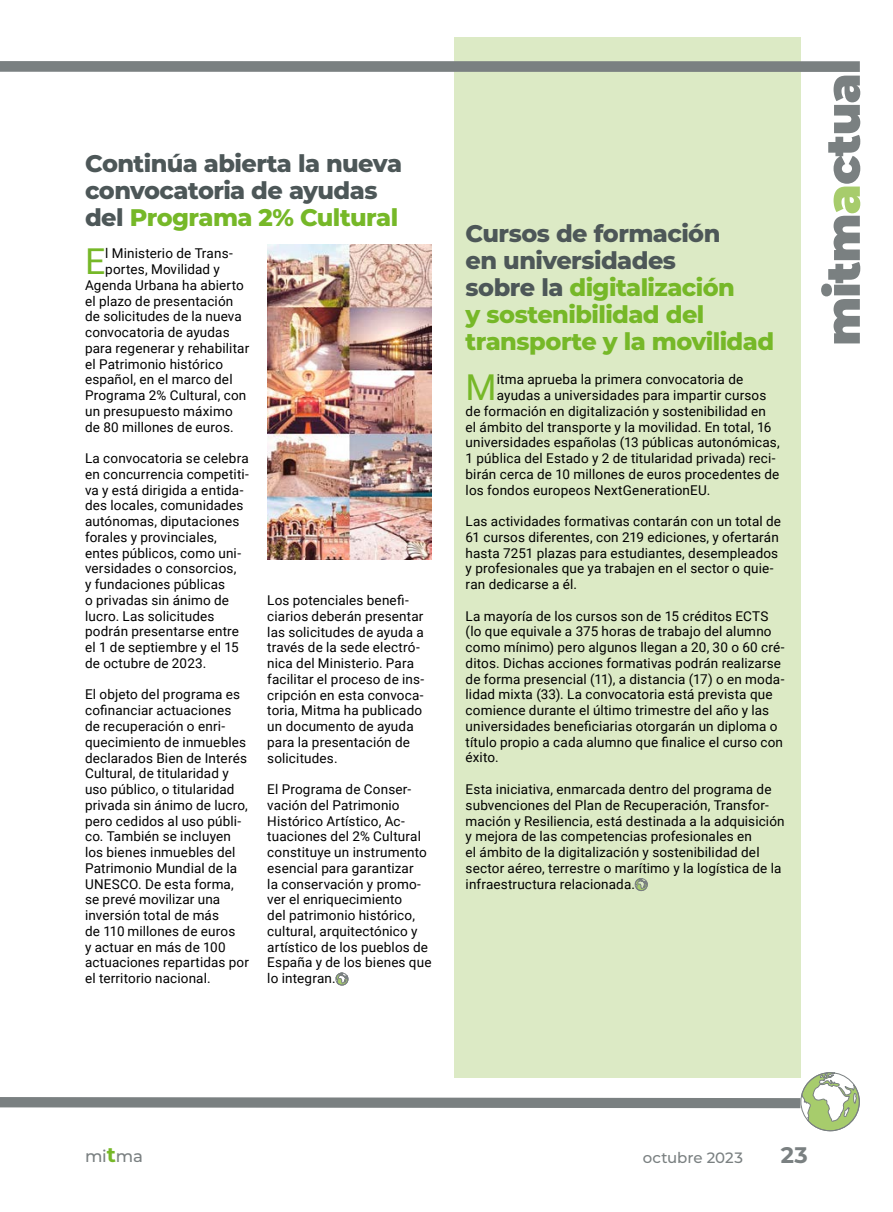
<style>
.page{position:relative;width:893px;height:1212px;background:#fff}
.page>*{position:absolute;margin:0;border:0;box-sizing:border-box;transform-origin:0 0}
.t1{font:35.7px "Roboto";color:#76b828}
.t2{font:800 24px/27px "Montserrat";letter-spacing:-.02em;color:#76b828}
.t3{font:800 24px/27px "Montserrat";letter-spacing:-.025em;color:#4d5758}
.t4{font:700 22.5px "Montserrat";color:#7a8081}
.t5{font:500 16.5px "Montserrat";color:#7a8081}
.t6{font:500 15px "Montserrat";color:#7a8081}
.t7{font:13.5px/15.8px "Roboto";letter-spacing:.01em;color:#000}
.s1{color:#76b828}
.s2{color:#4d5758}
.s3{font-weight:700;font-size:21px;color:#76b828}
</style>
<div class="page">
<svg style="left:0;top:985px;width:800px;height:123px"></svg>
<svg style="left:802px;top:1072px;width:58px;height:59px"></svg>
<div style="left:800px;top:1072px;width:60px;height:59px;border:1px solid #7a8081;border-radius:50%"></div>
<div style="left:454px;top:37px;width:346px;height:1040px;background:#dceac5"></div>
<svg style="left:635px;top:878px;width:12px;height:13px"></svg>
<div style="left:635px;top:878px;width:12px;height:13px;border:1px solid #7a8081;border-radius:50%"></div>
<svg style="left:336px;top:973px;width:12px;height:12px"></svg>
<div style="left:336px;top:973px;width:12px;height:12px;border:1px solid #7a8081;border-radius:50%"></div>
<img style="left:267px;top:245px;width:165px;height:315px">
<svg style="left:0;top:61px;width:860px;height:123px"></svg>
<svg style="left:821px;top:187px;width:39px;height:156px"></svg>
<h2 class="t3" style="left:85px;top:149px;width:319px">Continúa abierta la nueva convocatoria de ayudas del <span class="s1">Programa 2% Cultural</span></h2>
<h1 class="t1" style="left:85px;top:236px;width:22px">E</h1>
<p class="t7" style="left:105px;top:245px;width:129px">l Ministerio de Trans-</p>
<p class="t7" style="left:105px;top:261px;width:116px">portes, Movilidad y</p>
<p class="t7" style="left:85px;top:277px;width:160px">Agenda Urbana ha abierto</p>
<p class="t7" style="left:85px;top:292px;width:150px">el plazo de presentación</p>
<p class="t7" style="left:85px;top:308px;width:158px">de solicitudes de la nueva</p>
<p class="t7" style="left:85px;top:324px;width:146px">convocatoria de ayudas</p>
<p class="t7" style="left:85px;top:340px;width:166px">para regenerar y rehabilitar</p>
<p class="t7" style="left:85px;top:355px;width:140px">el Patrimonio histórico</p>
<p class="t7" style="left:85px;top:371px;width:149px">español, en el marco del</p>
<p class="t7" style="left:85px;top:387px;width:163px">Programa 2% Cultural, con</p>
<p class="t7" style="left:85px;top:403px;width:149px">un presupuesto máximo</p>
<p class="t7" style="left:85px;top:418px;width:150px">de 80 millones de euros.</p>
<p class="t7" style="left:85px;top:450px;width:165px">La convocatoria se celebra en concurrencia competiti&shy;va y está dirigida a entida&shy;des locales, comunidades autónomas, diputaciones forales y provinciales, entes públicos, como uni&shy;versidades o consorcios,<br>y fundaciones públicas<br>o privadas sin ánimo de lucro. Las solicitudes podrán presentarse entre el 1 de septiembre y el 15 de octubre de 2023.</p>
<p class="t7" style="left:85px;top:686px;width:166px">El objeto del programa es cofinanciar actuaciones de recuperación o enri&shy;quecimiento de inmuebles declarados Bien de Interés<br>Cultural, de titularidad y uso público, o titularidad privada sin ánimo de lucro, pero cedidos al uso públi&shy;co. También se incluyen los bienes inmuebles del<br>Patrimonio Mundial de la<br>UNESCO. De esta forma, se prevé movilizar una inversión total de más<br>de 110 millones de euros<br>y actuar en más de 100 actuaciones repartidas por el territorio nacional.</p>
<p class="t7" style="left:267px;top:592px;width:158px">Los potenciales benefi&shy;ciarios deberán presentar las solicitudes de ayuda a través de la sede electró&shy;nica del Ministerio. Para facilitar el proceso de ins&shy;cripción en esta convoca&shy;toria, Mitma ha publicado un documento de ayuda para la presentación de solicitudes.</p>
<p class="t7" style="left:267px;top:781px;width:166px">El Programa de Conser&shy;vación del Patrimonio<br>Histórico Artístico, Ac&shy;tuaciones del 2% Cultural constituye un instrumento esencial para garantizar<br>la conservación y promo&shy;ver el enriquecimiento<br>del patrimonio histórico, cultural, arquitectónico y artístico de los pueblos de<br>España y de los bienes que lo integran.</p>
<h2 class="t2" style="left:466px;top:219px;width:310px"><span class="s2">Cursos de formación<br>en universidades<br>sobre la</span> digitalización<br>y sostenibilidad del transporte y la movilidad</h2>
<h1 class="t1" style="left:466px;top:362px;width:33px">M</h1>
<p class="t7" style="left:497px;top:371px;width:248px">itma aprueba la primera convocatoria de</p>
<p class="t7" style="left:497px;top:387px;width:271px">ayudas a universidades para impartir cursos</p>
<p class="t7" style="left:466px;top:403px;width:302px">de formación en digitalización y sostenibilidad en</p>
<p class="t7" style="left:466px;top:418px;width:307px">el ámbito del transporte y la movilidad. En total, 16</p>
<p class="t7" style="left:466px;top:434px;width:316px">universidades españolas (13 públicas autonómicas,</p>
<p class="t7" style="left:466px;top:450px;width:311px">1 pública del Estado y 2 de titularidad privada) reci-</p>
<p class="t7" style="left:466px;top:466px;width:315px">birán cerca de 10 millones de euros procedentes de</p>
<p class="t7" style="left:466px;top:481px;width:246px">los fondos europeos NextGenerationEU.</p>
<p class="t7" style="left:466px;top:513px;width:317px">Las actividades formativas contarán con un total de 61 cursos diferentes, con 219 ediciones, y ofertarán hasta 7251 plazas para estudiantes, desempleados y profesionales que ya trabajen en el sector o quie&shy;ran dedicarse a él.</p>
<p class="t7" style="left:466px;top:607px;width:321px">La mayoría de los cursos son de 15 créditos ECTS (lo que equivale a 375 horas de trabajo del alumno como mínimo) pero algunos llegan a 20, 30 o 60 cré&shy;ditos. Dichas acciones formativas podrán realizarse de forma presencial (11), a distancia (17) o en moda&shy;lidad mixta (33). La convocatoria está prevista que comience durante el último trimestre del año y las universidades beneficiarias otorgarán un diploma o título propio a cada alumno que finalice el curso con éxito.</p>
<p class="t7" style="left:466px;top:781px;width:321px">Esta iniciativa, enmarcada dentro del programa de subvenciones del Plan de Recuperación, Transfor&shy;mación y Resiliencia, está destinada a la adquisición y mejora de las competencias profesionales en<br>el ámbito de la digitalización y sostenibilidad del sector aéreo, terrestre o marítimo y la logística de la infraestructura relacionada.</p>
<p class="t5" style="left:85px;top:1144px;width:59px">mi<span class="s3">t</span>ma</p>
<p class="t6" style="left:643px;top:1147px;width:102px">octubre 2023</p>
<h3 class="t4" style="left:781px;top:1139px;width:29px">23</h3>
</div>
